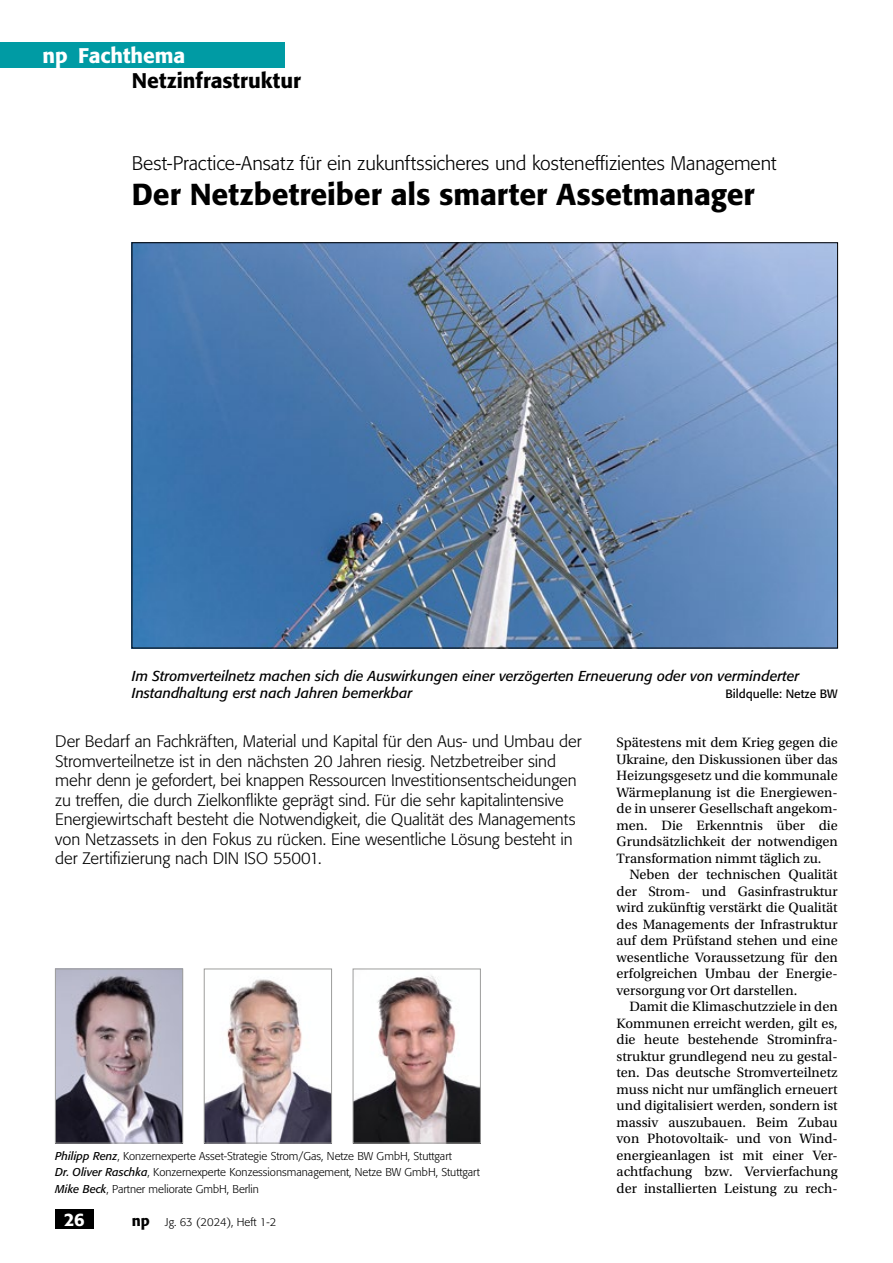
<style>
.page{position:relative;width:893px;height:1263px;background:#fff}
.page>*{position:absolute;margin:0;border:0;box-sizing:border-box;transform-origin:0 0}
.t1{font:500 30px "Formata BQ";letter-spacing:-.005em;color:#000}
.t2{font:500 21px "Formata BQ";color:#000}
.t3{font:500 21px "Formata BQ";letter-spacing:-.005em;color:#fff}
.t4{font:300 19.5px "Formata BQ";letter-spacing:-.005em;color:#000}
.t5{font:500 18px "Formata BQ";color:#fff}
.t6{font:300 16.5px/19.5px "Formata BQ";letter-spacing:-.005em;color:#000}
.t7{font:14.25px/16.5px "Utopia Std";color:#000;text-align:justify}
.t8{font:italic 14.25px/16.5px "Formata BQ";color:#000}
.t9{font:12px "Formata BQ";color:#000}
.t10{font:300 11.25px/16.5px "Formata BQ";color:#000}
.s1{font-weight:400;font-style:italic}
.s2{font-weight:500;font-size:15px}
</style>
<div class="page">
<div style="left:55px;top:1210px;width:39px;height:19px;background:#000"></div>
<div style="left:0;top:43px;width:285px;height:25px;background:#009ba4"></div>
<img style="left:57px;top:971px;width:124px;height:170px">
<div style="left:55px;top:969px;width:128px;height:174px;border:1px solid #9d9d9c"></div>
<img style="left:206px;top:979px;width:124px;height:162px">
<div style="left:204px;top:969px;width:128px;height:174px;border:1px solid #9d9d9c"></div>
<img style="left:355px;top:975px;width:123px;height:166px">
<div style="left:353px;top:969px;width:127px;height:174px;border:1px solid #9d9d9c"></div>
<img style="left:134px;top:245px;width:702px;height:401px">
<h2 class="t3" style="left:43px;top:42px;width:144px">np Fachthema</h2>
<h2 class="t2" style="left:132px;top:68px;width:171px">Netzinfrastruktur</h2>
<h3 class="t4" style="left:132px;top:151px;width:646px">Best-Practice-Ansatz für ein zukunftssicheres und kosteneffizientes Management</h3>
<h1 class="t1" style="left:132px;top:176px;width:624px">Der Netzbetreiber als smarter Assetmanager</h1>
<p class="t8" style="left:132px;top:668px;width:669px">Im Stromverteilnetz machen sich die Auswirkungen einer verzögerten Erneuerung oder von verminderter<br>Instandhaltung erst nach Jahren bemerkbar</p>
<p class="t9" style="left:725px;top:686px;width:114px">Bildquelle: Netze BW</p>
<p class="t6" style="left:55px;top:732px;width:528px">Der Bedarf an Fachkräften, Material und Kapital für den Aus- und Umbau der Stromverteilnetze ist in den nächsten 20 Jahren riesig. Netzbetreiber sind mehr denn je gefordert, bei knappen Ressourcen Investitionsentscheidungen zu treffen, die durch Zielkonflikte geprägt sind. Für die sehr kapitalintensive Energiewirtschaft besteht die Notwendigkeit, die Qualität des Managements von Netzassets in den Fokus zu rücken. Eine wesentliche Lösung besteht in der Zertifizierung nach DIN ISO 55001.</p>
<p class="t10" style="left:55px;top:1147px;width:426px"><span class="s1">Philipp Renz</span>, Konzernexperte Asset-Strategie Strom/Gas, Netze BW GmbH, Stuttgart<br><span class="s1">Dr. Oliver Raschka</span>, Konzernexperte Konzessionsmanagement, Netze BW GmbH, Stuttgart<br><span class="s1">Mike Beck</span>, Partner meliorate GmbH, Berlin</p>
<p class="t5" style="left:64px;top:1208px;width:22px">26</p>
<p class="t10" style="left:132px;top:1213px;width:146px"><span class="s2">np</span> Jg. 63 (2024), Heft 1-2</p>
<p class="t7" style="left:617px;top:734px;width:223px">Spätestens mit dem Krieg gegen die Ukraine, den Diskussionen über das Heizungsgesetz und die kommunale Wärmeplanung ist die Energiewen&shy;de in unserer Gesellschaft angekom&shy;men. Die Erkenntnis über die Grundsätzlichkeit der notwendigen Transformation nimmt täglich zu.</p>
<p class="t7" style="left:617px;top:866px;width:223px;text-indent:13px">Neben der technischen Qualität der Strom- und Gasinfrastruktur wird zukünftig verstärkt die Qualität des Managements der Infrastruktur auf dem Prüfstand stehen und eine wesentliche Voraussetzung für den erfolgreichen Umbau der Energie&shy;versorgung vor Ort darstellen.</p>
<p class="t7" style="left:617px;top:998px;width:223px;text-indent:13px">Damit die Klimaschutzziele in den Kommunen erreicht werden, gilt es, die heute bestehende Strominfra&shy;struktur grundlegend neu zu gestal&shy;ten. Das deutsche Stromverteilnetz muss nicht nur umfänglich erneuert und digitalisiert werden, sondern ist massiv auszubauen. Beim Zubau von Photovoltaik- und von Wind&shy;energieanlagen ist mit einer Ver&shy;achtfachung bzw. Vervierfachung der installierten Leistung zu rech-</p>
</div>
